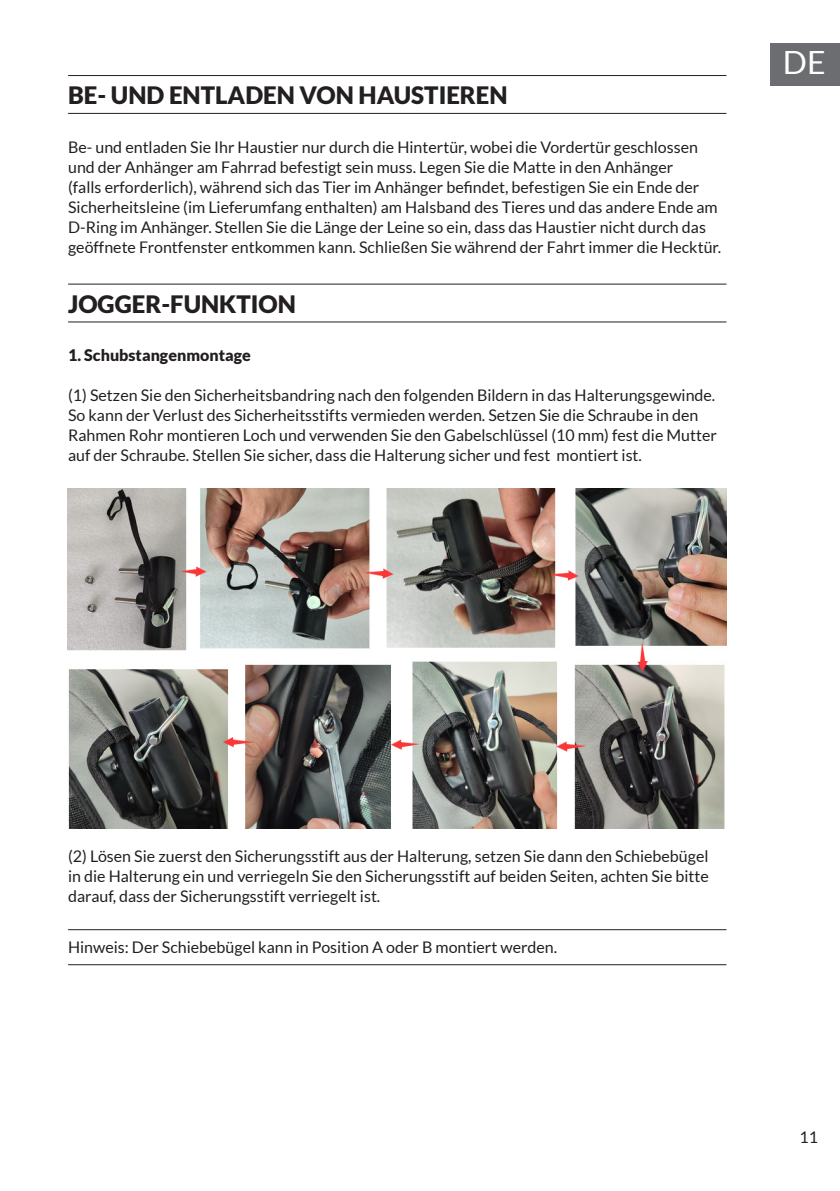
<style>
.page{position:relative;width:840px;height:1191px;background:#fff}
.page>*{position:absolute;margin:0;border:0;box-sizing:border-box;transform-origin:0 0}
.t1{font:32px "Lato";color:#fff}
.t2{font:900 24px "Lato";color:#231f20}
.t3{font:16px/20px "Lato";color:#231f20}
.t4{font:900 16px "Lato";color:#231f20}
</style>
<div class="page">
<div style="left:770px;top:43px;width:69px;height:42px;background:#6c6d70"></div>
<hr style="left:68px;top:75px;width:658px;height:1px;background:#231f20">
<hr style="left:68px;top:113px;width:658px;height:1px;background:#231f20">
<hr style="left:68px;top:283px;width:658px;height:1px;background:#231f20">
<hr style="left:68px;top:321px;width:658px;height:1px;background:#231f20">
<hr style="left:68px;top:929px;width:658px;height:1px;background:#231f20">
<hr style="left:68px;top:964px;width:658px;height:1px;background:#231f20">
<img style="left:68px;top:488px;width:658px;height:340px">
<h2 class="t2" style="left:68px;top:82px;width:441px">BE- UND ENTLADEN VON HAUSTIEREN</h2>
<p class="t3" style="left:68px;top:137px;width:654px">Be- und entladen Sie Ihr Haustier nur durch die Hintertür, wobei die Vordertür geschlossen und der Anhänger am Fahrrad befestigt sein muss. Legen Sie die Matte in den Anhänger<br>(falls erforderlich), während sich das Tier im Anhänger befindet, befestigen Sie ein Ende der Sicherheitsleine (im Lieferumfang enthalten) am Halsband des Tieres und das andere Ende am D-Ring im Anhänger. Stellen Sie die Länge der Leine so ein, dass das Haustier nicht durch das geöffnete Frontfenster entkommen kann. Schließen Sie während der Fahrt immer die Hecktür.</p>
<h2 class="t2" style="left:68px;top:290px;width:229px">JOGGER-FUNKTION</h2>
<p class="t4" style="left:68px;top:346px;width:184px">1. Schubstangenmontage</p>
<p class="t3" style="left:68px;top:385px;width:650px">(1) Setzen Sie den Sicherheitsbandring nach den folgenden Bildern in das Halterungsgewinde.<br>So kann der Verlust des Sicherheitsstifts vermieden werden. Setzen Sie die Schraube in den Rahmen Rohr montieren Loch und verwenden Sie den Gabelschlüssel (10 mm) fest die Mutter auf der Schraube. Stellen Sie sicher, dass die Halterung sicher und fest montiert ist.</p>
<h1 class="t1" style="left:782px;top:45px;width:44px">DE</h1>
<p class="t3" style="left:68px;top:845px;width:642px;text-align:justify">(2) Lösen Sie zuerst den Sicherungsstift aus der Halterung, setzen Sie dann den Schiebebügel in die Halterung ein und verriegeln Sie den Sicherungsstift auf beiden Seiten, achten Sie bitte darauf, dass der Sicherungsstift verriegelt ist.</p>
<p class="t3" style="left:68px;top:937px;width:490px">Hinweis: Der Schiebebügel kann in Position A oder B montiert werden.</p>
<p class="t3" style="left:799px;top:1127px;width:20px">11</p>
</div>
